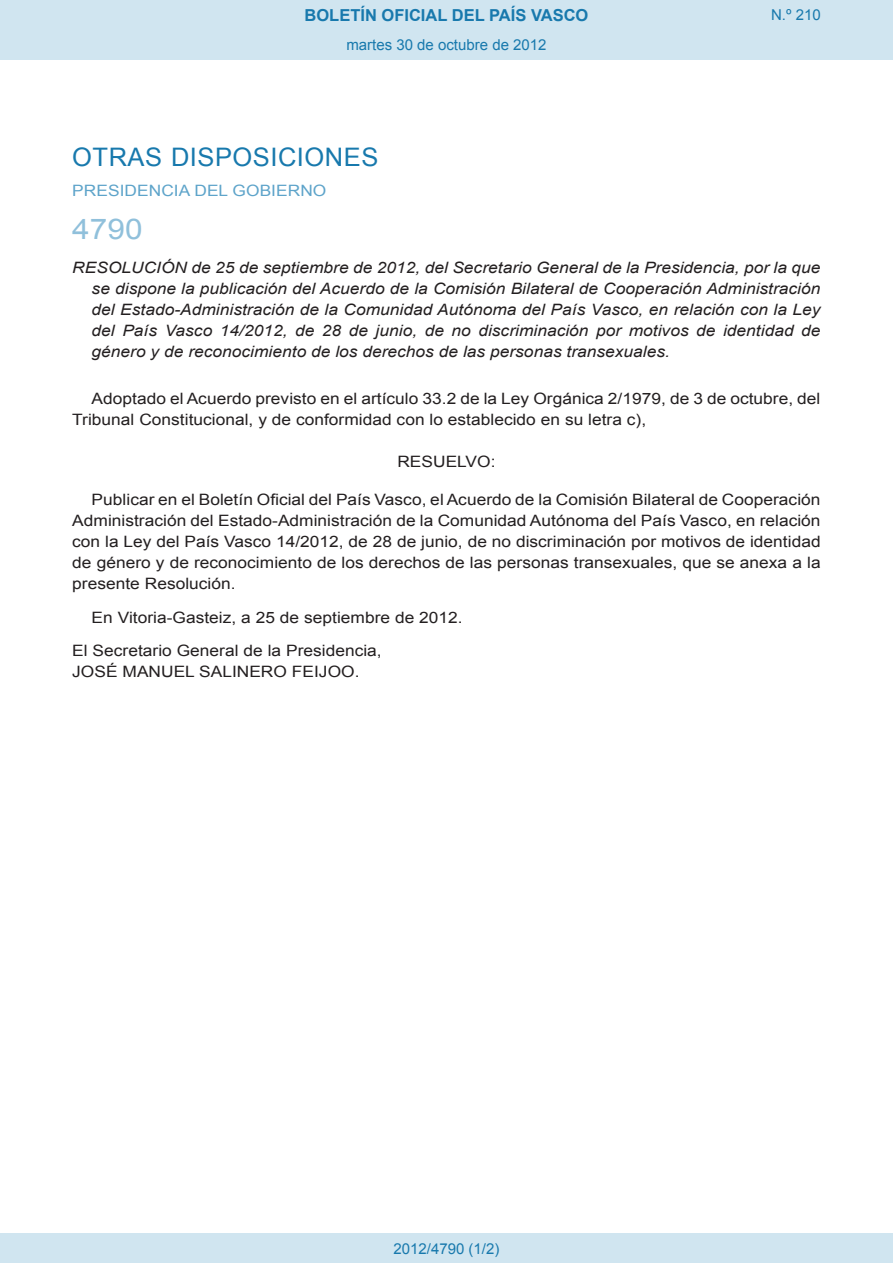
<style>
.page{position:relative;width:893px;height:1263px;background:#fff}
.page>*{position:absolute;margin:0;border:0;box-sizing:border-box;transform-origin:0 0}
.BOPVOrden{font:28.5px "Arial";color:#90c0db;scale:1.11 1}
.BOPVSeccion{font:25.5px "Arial";letter-spacing:.02em;color:#1879ad}
.t1{font:700 16.5px "Arial";color:#1879ad}
.BOPVDetalle{font:15.6px/21px "Arial";color:#231f20;scale:1.11 1}
.BOPVTitulo{font:italic 15.6px/21px "Arial";color:#231f20;text-align:justify;scale:1.11 1}
.BOPVFirmaLugFec{font:15.6px "Arial";color:#231f20;scale:1.11 1}
.BOPVFirmaPuesto{font:15.6px "Arial";color:#231f20;scale:1.11 1}
.BOPVFirmaNombre{font:15.6px "Arial";color:#231f20;scale:1.11 1}
.BOPVOrganismo{font:15.6px "Arial";letter-spacing:.005em;color:#5ea4ca;scale:1.11 1}
.BOPVClave{font:15.6px "Arial";color:#231f20;scale:1.11 1}
.Paginacion_Centro{font:15px "Arial";color:#1879ad}
</style>
<div class="page">
<div style="left:0;top:0;width:893px;height:60px;background:#d0e5f0"></div>
<div style="left:0;top:1233px;width:893px;height:30px;background:#d0e5f0"></div>
<p class="t1" style="left:305px;top:4px;width:285px">BOLETÍN OFICIAL DEL PAÍS VASCO</p>
<p class="Paginacion_Centro" style="left:346px;top:35px;width:202px">martes 30 de octubre de 2012</p>
<p class="Paginacion_Centro" style="left:771px;top:5px;width:51px">N.º 210</p>
<p class="BOPVSeccion" style="left:72px;top:141px;width:308px">OTRAS DISPOSICIONES</p>
<p class="BOPVOrganismo" style="left:72px;top:181px;width:230px">PRESIDENCIA DEL GOBIERNO</p>
<p class="BOPVOrden" style="left:72px;top:211px;width:65px">4790</p>
<p class="BOPVTitulo" style="left:92px;top:257px;width:658px;text-indent:-19px">RESOLUCIÓN de 25 de septiembre de 2012, del Secretario General de la Presidencia, por la que se dispone la publicación del Acuerdo de la Comisión Bilateral de Cooperación Administración del Estado-Administración de la Comunidad Autónoma del País Vasco, en relación con la Ley del País Vasco 14/2012, de 28 de junio, de no discriminación por motivos de identidad de género y de reconocimiento de los derechos de las personas transexuales.</p>
<p class="BOPVDetalle" style="left:72px;top:388px;width:676px;text-indent:19px">Adoptado el Acuerdo previsto en el artículo 33.2 de la Ley Orgánica 2/1979, de 3 de octubre, del<br>Tribunal Constitucional, y de conformidad con lo establecido en su letra c),</p>
<p class="BOPVClave" style="left:397px;top:451px;width:90px">RESUELVO:</p>
<p class="BOPVDetalle" style="left:72px;top:489px;width:676px;text-align:justify;text-indent:19px">Publicar en el Boletín Oficial del País Vasco, el Acuerdo de la Comisión Bilateral de Cooperación Administración del Estado-Administración de la Comunidad Autónoma del País Vasco, en relación con la Ley del País Vasco 14/2012, de 28 de junio, de no discriminación por motivos de identidad de género y de reconocimiento de los derechos de las personas transexuales, que se anexa a la presente Resolución.</p>
<p class="BOPVFirmaLugFec" style="left:92px;top:607px;width:336px">En Vitoria-Gasteiz, a 25 de septiembre de 2012.</p>
<p class="BOPVFirmaPuesto" style="left:72px;top:641px;width:280px">El Secretario General de la Presidencia,</p>
<p class="BOPVFirmaNombre" style="left:72px;top:662px;width:260px">JOSÉ MANUEL SALINERO FEIJOO.</p>
<p class="Paginacion_Centro" style="left:393px;top:1238px;width:107px">2012/4790 (1/2)</p>
</div>
